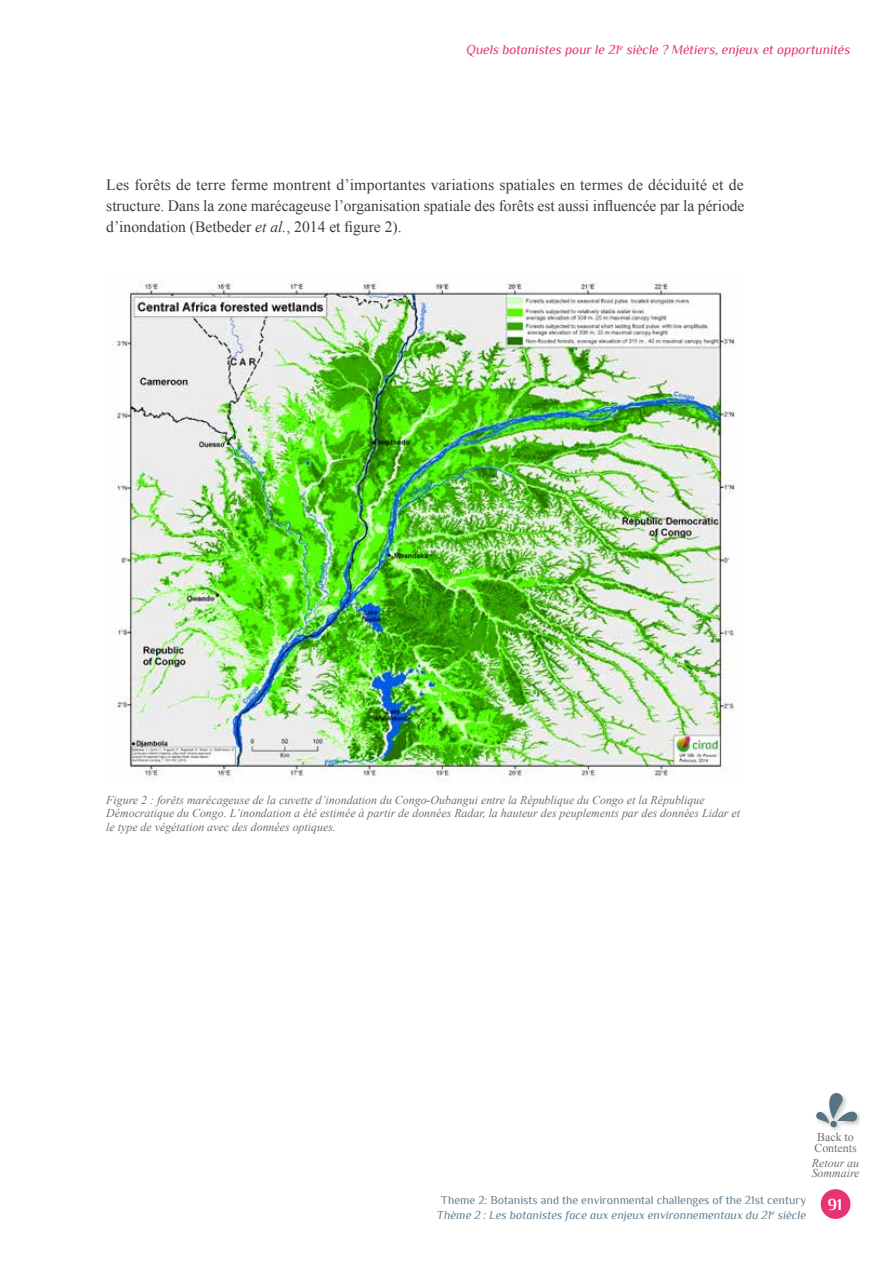
<style>
.page{position:relative;width:893px;height:1263px;background:#fff}
.page>*{position:absolute;margin:0;border:0;box-sizing:border-box;transform-origin:0 0}
.t1{font:700 16.5px "Philosopher";color:#fff}
.t2{font:15.75px/21px "Times New Roman";color:#3c3c3b;text-align:justify}
.t3{font:italic 13.5px "Philosopher";color:#e83273}
.t4{font:italic 12px/13.5px "Times New Roman";color:#706f6f}
.t5{font:12px/15px "Philosopher";color:#647f90;text-align:center}
.t6{font:12px/10.5px "Times New Roman";color:#706f6f}
.s1{font-style:italic}
</style>
<div class="page">
<img style="left:113px;top:280px;width:623px;height:502px">
<div style="left:821px;top:1189px;width:29px;height:30px;background:#e83273;border-radius:50%"></div>
<img style="left:857px;top:1112px;width:3px;height:13px">
<img style="left:831px;top:1128px;width:9px;height:3px">
<svg style="left:816px;top:1093px;width:41px;height:35px"></svg>
<p class="t3" style="left:467px;top:43px;width:385px">Quels botanistes pour le 21<sup>e</sup> siècle ? Métiers, enjeux et opportunités</p>
<p class="t2" style="left:106px;top:174px;width:640px">Les forêts de terre ferme montrent d’importantes variations spatiales en termes de déciduité et de structure. Dans la zone marécageuse l’organisation spatiale des forêts est aussi influencée par la période d’inondation (Betbeder <span class="s1">et al.</span>, 2014 et figure 2).</p>
<p class="t4" style="left:106px;top:793px;width:635px">Figure 2 : forêts marécageuse de la cuvette d’inondation du Congo-Oubangui entre la République du Congo et la République<br>Démocratique du Congo. L’inondation a été estimée à partir de données Radar, la hauteur des peuplements par des données Lidar et le type de végétation avec des données optiques.</p>
<p class="t6" style="left:814px;top:1132px;width:44px">Back to<br>Contents</p>
<p class="t4" style="left:812px;top:1157px;width:49px;line-height:10.5px">Retour au<br>Sommaire</p>
<p class="t5" style="left:437px;top:1193px;width:371px">Theme 2: Botanists and the environmental challenges of the 21st century<br><span class="s1">Thème 2 : Les botanistes face aux enjeux environnementaux du 21</span><sup>e</sup> <span class="s1">siècle</span></p>
<h1 class="t1" style="left:828px;top:1195px;width:16px">91</h1>
</div>
